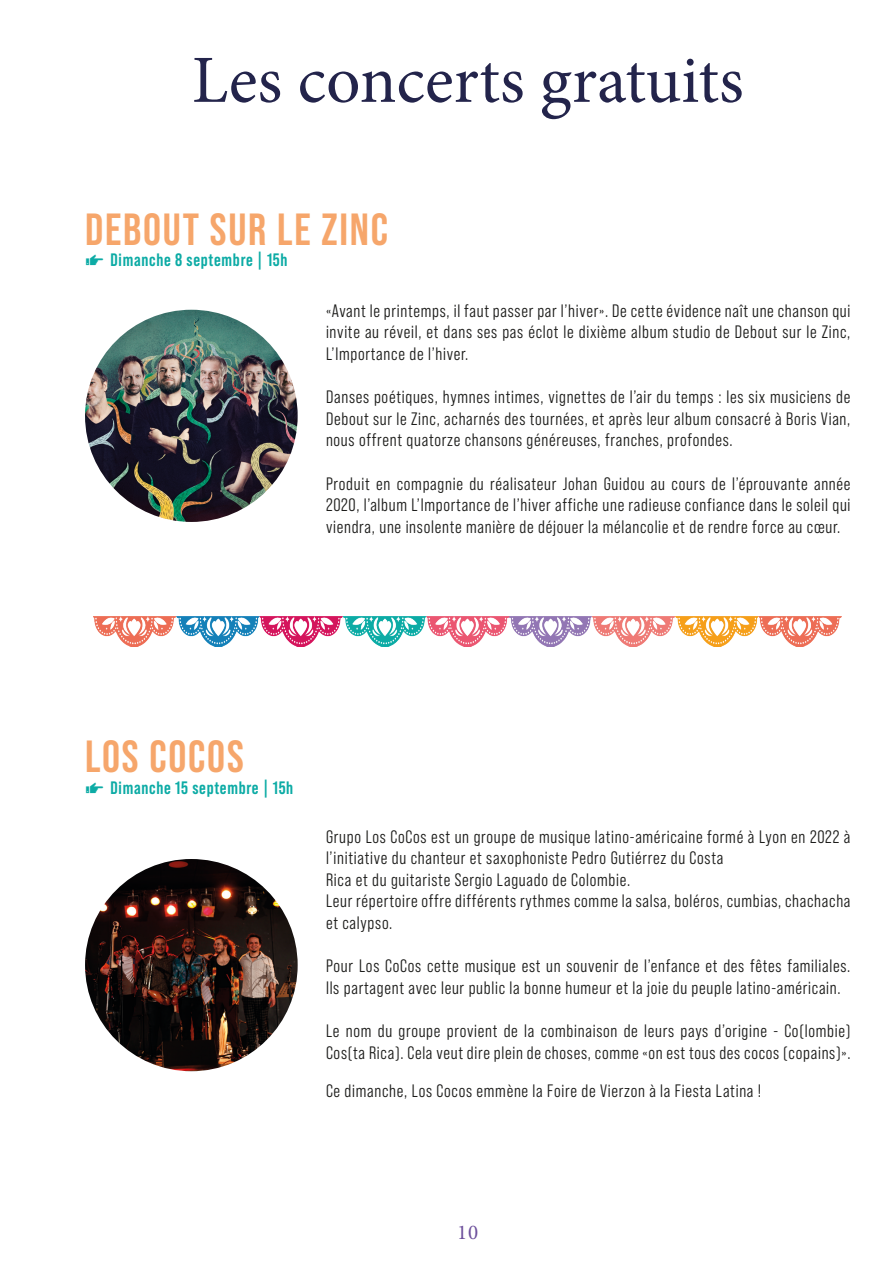
<style>
.page{position:relative;width:893px;height:1263px;background:#fff}
.page>*{position:absolute;margin:0;border:0;box-sizing:border-box;transform-origin:0 0}
.t1{font:67.5px "Minion Pro";color:#23244b}
.t2{font:700 45px "Bebas Neue Pro";letter-spacing:.04em;color:#f6a66b}
.t3{font:21px "Minion Pro";color:#6d509c}
.t4{font:18px/21.6px "Bebas Neue Pro Middle";letter-spacing:.04em;color:#1d1d1b;text-align:justify}
.t5{font:700 18px "Bebas Neue Pro";letter-spacing:.04em;color:#0caba5}
.s1{font-family:"DIN2014"}
</style>
<div class="page">
<img style="left:85px;top:310px;width:213px;height:212px;border-radius:106px">
<img style="left:85px;top:859px;width:213px;height:212px;border-radius:106px">
<img style="left:94px;top:616px;width:748px;height:31px">
<h1 class="t1" style="left:192px;top:35px;width:553px">Les concerts gratuits</h1>
<h2 class="t2" style="left:85px;top:203px;width:304px">DEBOUT SUR LE ZINC</h2>
<p class="t5" style="left:85px;top:250px;width:204px"><span class="s1">☞</span> Dimanche 8 septembre | 15h</p>
<p class="t4" style="left:326px;top:300px;width:526px">«Avant le printemps, il faut passer par l’hiver». De cette évidence naît une chanson qui invite au réveil, et dans ses pas éclot le dixième album studio de Debout sur le Zinc, L’Importance de l’hiver.</p>
<p class="t4" style="left:326px;top:386px;width:526px">Danses poétiques, hymnes intimes, vignettes de l’air du temps : les six musiciens de Debout sur le Zinc, acharnés des tournées, et après leur album consacré à Boris Vian, nous offrent quatorze chansons généreuses, franches, profondes.</p>
<p class="t4" style="left:326px;top:473px;width:526px">Produit en compagnie du réalisateur Johan Guidou au cours de l’éprouvante année 2020, l’album L’Importance de l’hiver affiche une radieuse confiance dans le soleil qui viendra, une insolente manière de déjouer la mélancolie et de rendre force au cœur.</p>
<h2 class="t2" style="left:85px;top:731px;width:160px">LOS COCOS</h2>
<p class="t5" style="left:85px;top:777px;width:210px"><span class="s1">☞</span> Dimanche 15 septembre | 15h</p>
<p class="t4" style="left:326px;top:825px;width:526px;text-align:left">Grupo Los CoCos est un groupe de musique latino-américaine formé à Lyon en 2022 à l’initiative du chanteur et saxophoniste Pedro Gutiérrez du Costa<br>Rica et du guitariste Sergio Laguado de Colombie.<br>Leur répertoire offre différents rythmes comme la salsa, boléros, cumbias, chachacha et calypso.</p>
<p class="t4" style="left:326px;top:955px;width:526px">Pour Los CoCos cette musique est un souvenir de l’enfance et des fêtes familiales.<br>Ils partagent avec leur public la bonne humeur et la joie du peuple latino-américain.</p>
<p class="t4" style="left:326px;top:1020px;width:526px">Le nom du groupe provient de la combinaison de leurs pays d’origine - Co(lombie)<br>Cos(ta Rica). Cela veut dire plein de choses, comme «on est tous des cocos (copains)».</p>
<p class="t4" style="left:326px;top:1079px;width:437px">Ce dimanche, Los Cocos emmène la Foire de Vierzon à la Fiesta Latina !</p>
<p class="t3" style="left:457px;top:1218px;width:22px">10</p>
</div>
